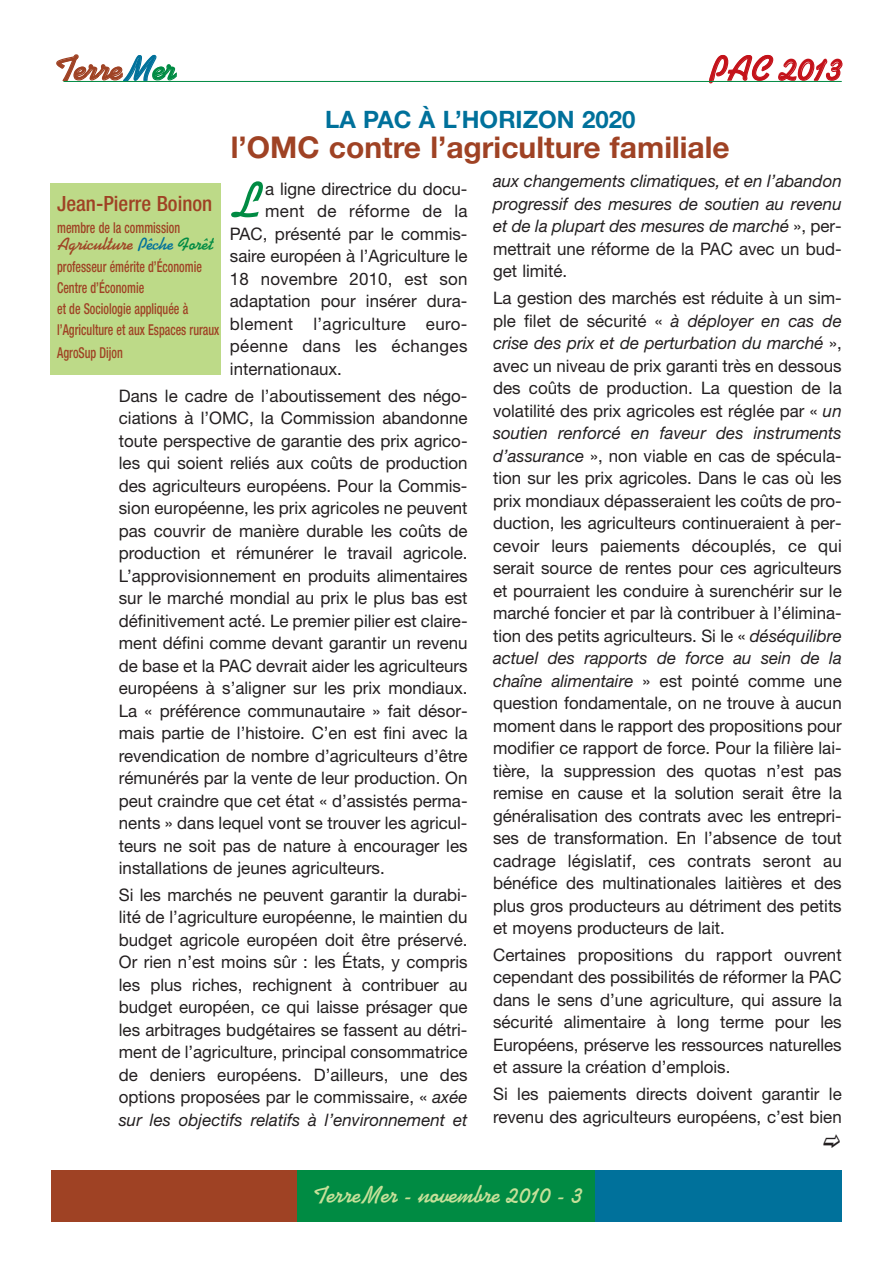
<style>
.page{position:relative;width:893px;height:1263px;background:#fff}
.page>*{position:absolute;margin:0;border:0;box-sizing:border-box;transform-origin:0 0}
.t1{font:700 56.7px "Swing";color:#008b43;scale:.9 1}
.t2{font:700 39px "Swing";letter-spacing:-.005em;color:#9f4224}
.t3{font:700 39px "Swing";letter-spacing:-.005em;color:#c4121a}
.t4{font:700 30px "Helvetica Neue";color:#9f4224}
.t5{font:700 27px "Swing";color:#c7e09a}
.t6{font:700 24px "Helvetica Neue";color:#00719b}
.t7{font:500 condensed 21px "Helvetica Neue";color:#9f4224}
.t8{font:700 19.5px "Swing";color:#9f4224}
.t9{font:17.25px/22.5px "Helvetica Neue";color:#231f20;text-align:justify}
.t10{font:italic 17.25px/22.5px "Helvetica Neue";color:#231f20;text-align:justify}
.t11{font:17.25px "Helvetica Neue";letter-spacing:.02em;color:#231f20}
.t12{font:500 condensed 15px/21px "Helvetica Neue";color:#9f4224;scale:.8 1}
.s1{color:#00719b}
.s2{color:#008b43}
.s3{font-style:italic}
.s4{font-style:normal}
</style>
<div class="page">
<div style="left:51px;top:1170px;width:263px;height:51px;background:#9f4224"></div>
<div style="left:578px;top:1170px;width:264px;height:51px;background:#00719b"></div>
<div style="left:297px;top:1170px;width:298px;height:51px;background:#008b43"></div>
<hr style="left:64px;top:81px;width:778px;height:1px;background:#008b43">
<div style="left:51px;top:184px;width:170px;height:191px;background:#bdda88"></div>
<h2 class="t2" style="left:51px;top:51px;width:126px">Terre<span class="s1">M</span><span class="s2">er</span></h2>
<h2 class="t3" style="left:708px;top:51px;width:134px">PAC 2013</h2>
<h3 class="t6" style="left:325px;top:111px;width:312px">LA PAC À L’HORIZON 2020</h3>
<h3 class="t4" style="left:231px;top:137px;width:500px">l’OMC contre l’agriculture familiale</h3>
<h1 class="t1" style="left:230px;top:175px;width:36px">L</h1>
<p class="t9" style="left:265px;top:179px;width:204px">a ligne directrice du docu-</p>
<p class="t7" style="left:57px;top:196px;width:157px">Jean-Pierre Boinon</p>
<p class="t12" style="left:57px;top:218px;width:155px">membre de la commission</p>
<p class="t8" style="left:57px;top:235px;width:157px">Agriculture <span class="s1">Pêche</span> <span class="s2">Forêt</span></p>
<p class="t12" style="left:57px;top:258px;width:204px">professeur émérite d’Économie<br>Centre d’Économie<br>et de Sociologie appliquée à l’Agriculture et aux Espaces ruraux</p>
<p class="t12" style="left:57px;top:343px;width:84px">AgroSup Dijon</p>
<p class="t11" style="left:265px;top:205px;width:204px">ment de réforme de la</p>
<p class="t9" style="left:230px;top:224px;width:239px">PAC, présenté par le commis-</p>
<p class="t9" style="left:230px;top:247px;width:239px">saire européen à l’Agriculture le</p>
<p class="t9" style="left:230px;top:269px;width:239px">18 novembre 2010, est son</p>
<p class="t9" style="left:230px;top:292px;width:239px">adaptation pour insérer dura-</p>
<p class="t11" style="left:230px;top:318px;width:239px">blement l’agriculture euro-</p>
<p class="t11" style="left:230px;top:340px;width:239px">péenne dans les échanges</p>
<p class="t9" style="left:230px;top:359px;width:114px">internationaux.</p>
<p class="t9" style="left:119px;top:386px;width:350px">Dans le cadre de l’aboutissement des négo&shy;ciations à l’OMC, la Commission abandonne toute perspective de garantie des prix agrico&shy;les qui soient reliés aux coûts de production des agriculteurs européens. Pour la Commis&shy;sion européenne, les prix agricoles ne peuvent pas couvrir de manière durable les coûts de production et rémunérer le travail agricole.<br>L’approvisionnement en produits alimentaires sur le marché mondial au prix le plus bas est définitivement acté. Le premier pilier est claire&shy;ment défini comme devant garantir un revenu de base et la PAC devrait aider les agriculteurs européens à s’aligner sur les prix mondiaux.<br>La « préférence communautaire » fait désor&shy;mais partie de l’histoire. C’en est fini avec la revendication de nombre d’agriculteurs d’être rémunérés par la vente de leur production. On peut craindre que cet état « d’assistés perma&shy;nents » dans lequel vont se trouver les agricul&shy;teurs ne soit pas de nature à encourager les installations de jeunes agriculteurs.</p>
<p class="t9" style="left:119px;top:885px;width:350px">Si les marchés ne peuvent garantir la durabi&shy;lité de l’agriculture européenne, le maintien du budget agricole européen doit être préservé.<br>Or rien n’est moins sûr : les États, y compris les plus riches, rechignent à contribuer au budget européen, ce qui laisse présager que les arbitrages budgétaires se fassent au détri&shy;ment de l’agriculture, principal consommatrice de deniers européens. D’ailleurs, une des options proposées par le commissaire, « <span class="s3">axée sur les objectifs relatifs à l’environnement et</span></p>
<p class="t10" style="left:493px;top:172px;width:350px">aux changements climatiques, et en l’abandon progressif des mesures de soutien au revenu et de la plupart des mesures de marché <span class="s4">», per&shy;mettrait une réforme de la PAC avec un bud&shy;get limité.</span></p>
<p class="t9" style="left:493px;top:288px;width:350px">La gestion des marchés est réduite à un sim&shy;ple filet de sécurité « <span class="s3">à déployer en cas de crise des prix et de perturbation du marché</span> », avec un niveau de prix garanti très en dessous des coûts de production. La question de la volatilité des prix agricoles est réglée par « <span class="s3">un soutien renforcé en faveur des instruments d’assurance</span> », non viable en cas de spécula&shy;tion sur les prix agricoles. Dans le cas où les prix mondiaux dépasseraient les coûts de pro&shy;duction, les agriculteurs continueraient à per&shy;cevoir leurs paiements découplés, ce qui serait source de rentes pour ces agriculteurs et pourraient les conduire à surenchérir sur le marché foncier et par là contribuer à l’élimina&shy;tion des petits agriculteurs. Si le « <span class="s3">déséquilibre actuel des rapports de force au sein de la chaîne alimentaire</span> » est pointé comme une question fondamentale, on ne trouve à aucun moment dans le rapport des propositions pour modifier ce rapport de force. Pour la filière lai&shy;tière, la suppression des quotas n’est pas remise en cause et la solution serait être la généralisation des contrats avec les entrepri&shy;ses de transformation. En l’absence de tout cadrage législatif, ces contrats seront au bénéfice des multinationales laitières et des plus gros producteurs au détriment des petits et moyens producteurs de lait.</p>
<p class="t9" style="left:493px;top:945px;width:350px">Certaines propositions du rapport ouvrent cependant des possibilités de réformer la PAC dans le sens d’une agriculture, qui assure la sécurité alimentaire à long terme pour les Européens, préserve les ressources naturelles et assure la création d’emplois.</p>
<p class="t9" style="left:493px;top:1084px;width:350px">Si les paiements directs doivent garantir le revenu des agriculteurs européens, c’est bien</p>
<h3 class="t5" style="left:311px;top:1183px;width:273px">TerreMer - novembre 2010 - 3</h3>
</div>
